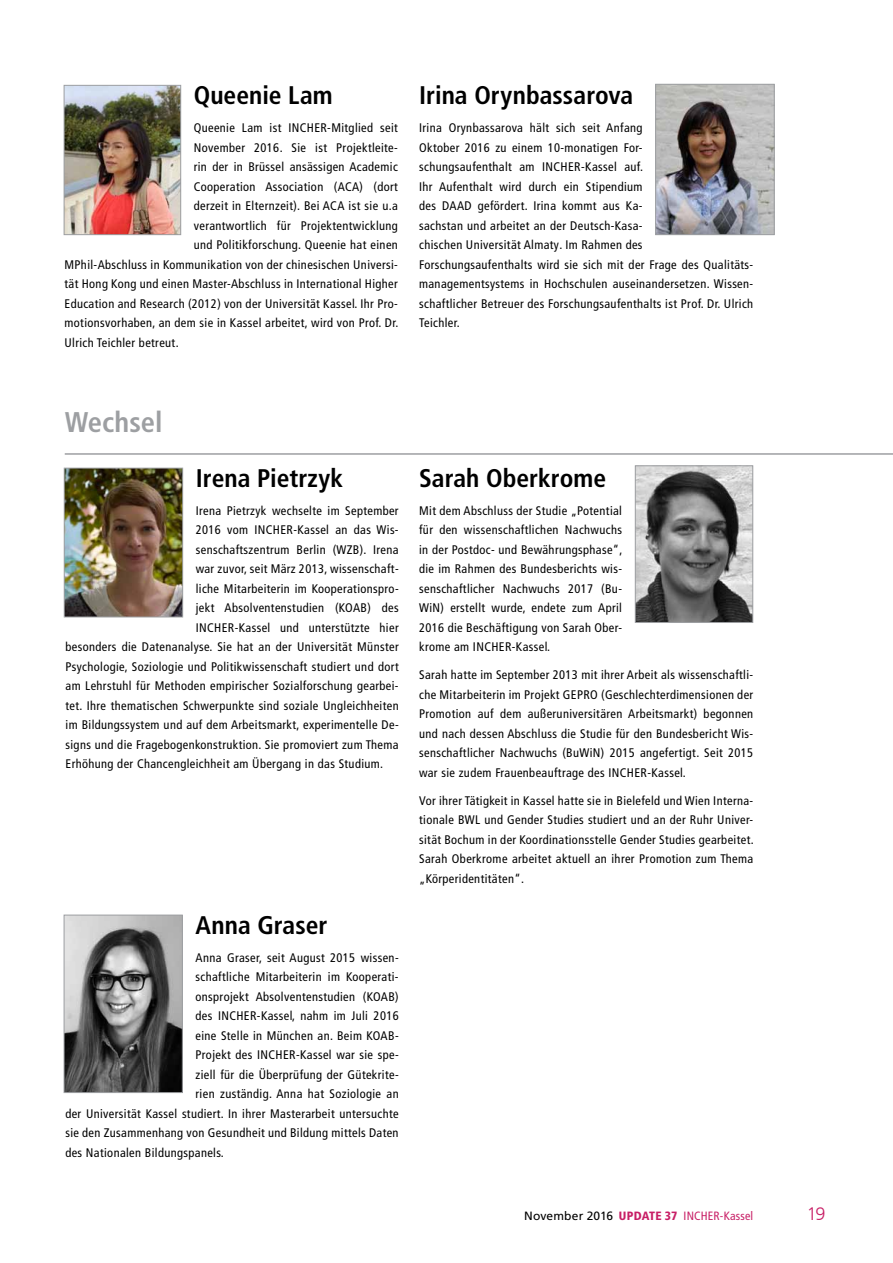
<style>
.page{position:relative;width:893px;height:1263px;background:#fff}
.page>*{position:absolute;margin:0;border:0;box-sizing:border-box;transform-origin:0 0}
.t1{font:700 condensed 28.5px "Frutiger LT Com";letter-spacing:-.005em;color:#9d9fa2}
.t2{font:700 condensed 25.5px "Frutiger LT Com";color:#000}
.t3{font:300 18px "Frutiger LT Com";color:#c81f66}
.t4{font:condensed 12.45px/19.5px "Frutiger LT Com";letter-spacing:.03em;color:#000;text-align:justify}
.t5{font:condensed 12px "Frutiger LT Com";letter-spacing:.015em;color:#c81f66}
.s1{font-stretch:normal;color:#000}
.s2{font-weight:900}
</style>
<div class="page">
<img style="left:657px;top:86px;width:115px;height:147px">
<div style="left:655px;top:84px;width:119px;height:151px;border:1px solid #9d9fa2"></div>
<img style="left:66px;top:917px;width:115px;height:174px">
<div style="left:64px;top:915px;width:119px;height:178px;border:1px solid #9d9fa2"></div>
<img style="left:637px;top:467px;width:114px;height:154px">
<div style="left:635px;top:465px;width:118px;height:158px;border:1px solid #9d9fa2"></div>
<img style="left:66px;top:470px;width:115px;height:145px">
<div style="left:64px;top:468px;width:119px;height:149px;border:1px solid #9d9fa2"></div>
<img style="left:66px;top:87px;width:113px;height:146px">
<div style="left:64px;top:85px;width:117px;height:150px;border:1px solid #9d9fa2"></div>
<hr style="left:65px;top:453px;width:828px;height:2px;background:#9d9fa2">
<h2 class="t2" style="left:194px;top:80px;width:141px">Queenie Lam</h2>
<p class="t4" style="left:194px;top:118px;width:206px">Queenie Lam ist INCHER-Mitglied seit</p>
<p class="t4" style="left:194px;top:137px;width:206px">November 2016. Sie ist Projektleite-</p>
<p class="t4" style="left:194px;top:157px;width:206px">rin der in Brüssel ansässigen Academic</p>
<p class="t4" style="left:194px;top:176px;width:206px">Cooperation Association (ACA) (dort</p>
<p class="t4" style="left:194px;top:196px;width:206px">derzeit in Elternzeit). Bei ACA ist sie u.a</p>
<p class="t4" style="left:194px;top:215px;width:206px">verantwortlich für Projektentwicklung</p>
<p class="t4" style="left:194px;top:235px;width:206px">und Politikforschung. Queenie hat einen</p>
<p class="t4" style="left:65px;top:254px;width:335px">MPhil-Abschluss in Kommunikation von der chinesischen Universi-</p>
<p class="t4" style="left:65px;top:274px;width:335px">tät Hong Kong und einen Master-Abschluss in International Higher</p>
<p class="t4" style="left:65px;top:293px;width:335px">Education and Research (2012) von der Universität Kassel. Ihr Pro-</p>
<p class="t4" style="left:65px;top:313px;width:335px">motionsvorhaben, an dem sie in Kassel arbeitet, wird von Prof. Dr.</p>
<p class="t4" style="left:65px;top:332px;width:116px">Ulrich Teichler betreut.</p>
<h2 class="t2" style="left:419px;top:80px;width:216px">Irina Orynbassarova</h2>
<p class="t4" style="left:419px;top:118px;width:336px;text-align:left">Irina Orynbassarova hält sich seit Anfang<br>Oktober 2016 zu einem 10-monatigen For-<br>schungsaufenthalt am INCHER-Kassel auf.<br>Ihr Aufenthalt wird durch ein Stipendium<br>des DAAD gefördert. Irina kommt aus Ka-<br>sachstan und arbeitet an der Deutsch-Kasa-<br>chischen Universität Almaty. Im Rahmen des Forschungsaufenthalts wird sie sich mit der Frage des Qualitäts&shy;managementsystems in Hochschulen auseinandersetzen. Wissen&shy;schaftlicher Betreuer des Forschungsaufenthalts ist Prof. Dr. Ulrich Teichler.</p>
<h1 class="t1" style="left:65px;top:404px;width:99px">Wechsel</h1>
<h2 class="t2" style="left:196px;top:462px;width:149px">Irena Pietrzyk</h2>
<p class="t4" style="left:196px;top:501px;width:204px">Irena Pietrzyk wechselte im September</p>
<p class="t4" style="left:196px;top:520px;width:204px">2016 vom INCHER-Kassel an das Wis-</p>
<p class="t4" style="left:196px;top:540px;width:204px">senschaftszentrum Berlin (WZB). Irena</p>
<p class="t4" style="left:196px;top:559px;width:204px">war zuvor, seit März 2013, wissenschaft-</p>
<p class="t4" style="left:196px;top:579px;width:204px">liche Mitarbeiterin im Kooperationspro-</p>
<p class="t4" style="left:196px;top:598px;width:204px">jekt Absolventenstudien (KOAB) des</p>
<p class="t4" style="left:196px;top:618px;width:204px">INCHER-Kassel und unterstützte hier</p>
<p class="t4" style="left:66px;top:637px;width:335px">besonders die Datenanalyse. Sie hat an der Universität Münster</p>
<p class="t4" style="left:66px;top:657px;width:335px">Psychologie, Soziologie und Politikwissenschaft studiert und dort</p>
<p class="t4" style="left:66px;top:676px;width:335px">am Lehrstuhl für Methoden empirischer Sozialforschung gearbei-</p>
<p class="t4" style="left:66px;top:696px;width:335px">tet. Ihre thematischen Schwerpunkte sind soziale Ungleichheiten</p>
<p class="t4" style="left:66px;top:715px;width:335px">im Bildungssystem und auf dem Arbeitsmarkt, experimentelle De-</p>
<p class="t4" style="left:66px;top:735px;width:335px">signs und die Fragebogenkonstruktion. Sie promoviert zum Thema</p>
<p class="t4" style="left:66px;top:754px;width:319px">Erhöhung der Chancengleichheit am Übergang in das Studium.</p>
<h2 class="t2" style="left:196px;top:909px;width:133px">Anna Graser</h2>
<p class="t4" style="left:196px;top:947px;width:205px">Anna Graser, seit August 2015 wissen-</p>
<p class="t4" style="left:196px;top:967px;width:205px">schaftliche Mitarbeiterin im Kooperati-</p>
<p class="t4" style="left:196px;top:986px;width:205px">onsprojekt Absolventenstudien (KOAB)</p>
<p class="t4" style="left:196px;top:1006px;width:205px">des INCHER-Kassel, nahm im Juli 2016</p>
<p class="t4" style="left:196px;top:1025px;width:205px">eine Stelle in München an. Beim KOAB-</p>
<p class="t4" style="left:196px;top:1045px;width:205px">Projekt des INCHER-Kassel war sie spe-</p>
<p class="t4" style="left:196px;top:1064px;width:205px">ziell für die Überprüfung der Gütekrite-</p>
<p class="t4" style="left:196px;top:1084px;width:205px">rien zuständig. Anna hat Soziologie an</p>
<p class="t4" style="left:65px;top:1103px;width:335px">der Universität Kassel studiert. In ihrer Masterarbeit untersuchte</p>
<p class="t4" style="left:65px;top:1123px;width:335px">sie den Zusammenhang von Gesundheit und Bildung mittels Daten</p>
<p class="t4" style="left:65px;top:1142px;width:160px">des Nationalen Bildungspanels.</p>
<h2 class="t2" style="left:419px;top:462px;width:188px">Sarah Oberkrome</h2>
<p class="t4" style="left:419px;top:501px;width:205px">Mit dem Abschluss der Studie „Potential für den wissenschaftlichen Nachwuchs in der Postdoc- und Bewährungsphase“, die im Rahmen des Bundesberichts wis&shy;senschaftlicher Nachwuchs 2017 (Bu-WiN) erstellt wurde, endete zum April 2016 die Beschäftigung von Sarah Ober&shy;krome am INCHER-Kassel.</p>
<p class="t4" style="left:419px;top:665px;width:336px">Sarah hatte im September 2013 mit ihrer Arbeit als wissenschaftli&shy;che Mitarbeiterin im Projekt GEPRO (Geschlechterdimensionen der Promotion auf dem außeruniversitären Arbeitsmarkt) begonnen und nach dessen Abschluss die Studie für den Bundesbericht Wis&shy;senschaftlicher Nachwuchs (BuWiN) 2015 angefertigt. Seit 2015 war sie zudem Frauenbeauftrage des INCHER-Kassel.</p>
<p class="t4" style="left:419px;top:791px;width:336px">Vor ihrer Tätigkeit in Kassel hatte sie in Bielefeld und Wien Interna&shy;tionale BWL und Gender Studies studiert und an der Ruhr Univer&shy;sität Bochum in der Koordinationsstelle Gender Studies gearbeitet.<br>Sarah Oberkrome arbeitet aktuell an ihrer Promotion zum Thema „Körperidentitäten“.</p>
<p class="t5" style="left:524px;top:1208px;width:230px"><span class="s1">November 2016</span> <span class="s2">UPDATE 37</span> INCHER-Kassel</p>
<h3 class="t3" style="left:807px;top:1203px;width:20px">19</h3>
</div>
